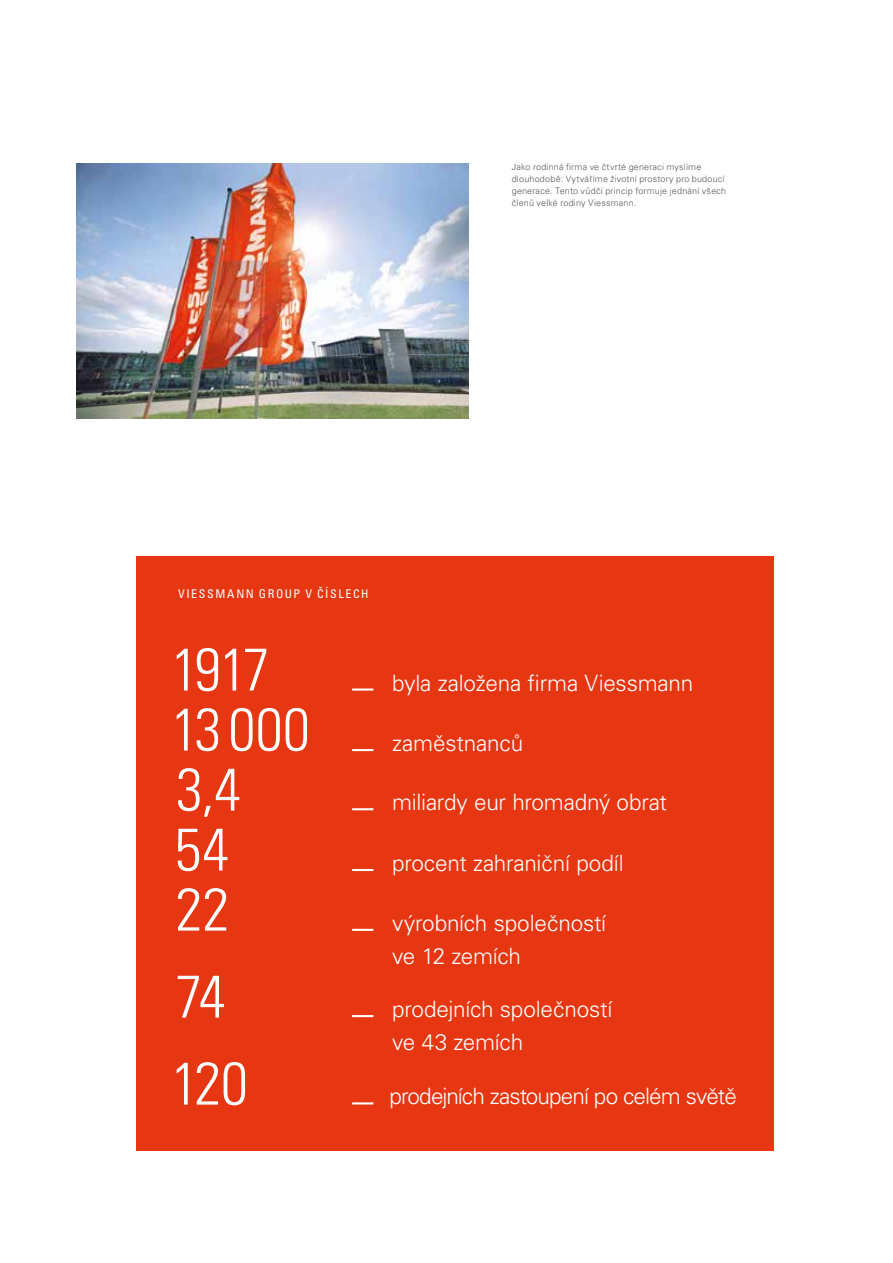
<style>
.page{position:relative;width:893px;height:1263px;background:#fff}
.page>*{position:absolute;margin:0;border:0;box-sizing:border-box;transform-origin:0 0}
.t1{font:60px/60px "Univers LTCYR 47 Light Cond";letter-spacing:-.02em;color:#fff}
.t2{font:300 22.5px/33px "Univers LTCYR 45";letter-spacing:-.01em;color:#fff}
.t3{font:300 22.5px "Univers LTCYR 45";letter-spacing:-.04em;color:#fff}
.t4{font:condensed 12px "Univers LTCYR 57";letter-spacing:.13em;color:#fff}
.t5{font:300 9px/12px "Univers LTCYR 45";letter-spacing:.02em;color:#575756}
</style>
<div class="page">
<img style="left:77px;top:164px;width:391px;height:254px">
<div style="left:136px;top:557px;width:638px;height:594px;background:#e63612"></div>
<hr style="left:352px;top:688px;width:21px;height:3px;background:#fff">
<hr style="left:352px;top:749px;width:21px;height:2px;background:#fff">
<hr style="left:352px;top:869px;width:21px;height:2px;background:#fff">
<hr style="left:352px;top:1015px;width:21px;height:2px;background:#fff">
<hr style="left:352px;top:1102px;width:21px;height:2px;background:#fff">
<hr style="left:352px;top:929px;width:21px;height:2px;background:#fff">
<hr style="left:352px;top:808px;width:21px;height:2px;background:#fff">
<p class="t5" style="left:512px;top:161px;width:216px">Jako rodinná fi rma ve čtvrté generaci myslíme dlouhodobě: Vytváříme životní prostory pro budoucí generace. Tento vůdčí princip formuje jednání všech členů velké rodiny Viessmann.</p>
<h3 class="t4" style="left:178px;top:586px;width:192px">VIESSMANN GROUP V ČÍSLECH</h3>
<h1 class="t1" style="left:171px;top:636px;width:140px">1917<br>13 000<br>3,4<br>54<br>22</h1>
<h1 class="t1" style="left:171px;top:950px;width:78px;line-height:87px">74<br>120</h1>
<h2 class="t2" style="left:392px;top:665px;width:303px">byla založena fi rma Viessmann</h2>
<h2 class="t2" style="left:392px;top:726px;width:133px">zaměstnanců</h2>
<h2 class="t2" style="left:392px;top:785px;width:276px">miliardy eur hromadný obrat</h2>
<h2 class="t2" style="left:392px;top:846px;width:233px">procent zahraniční podíl</h2>
<h2 class="t2" style="left:392px;top:906px;width:216px">výrobních společností ve 12 zemích</h2>
<h2 class="t2" style="left:392px;top:992px;width:222px">prodejních společností ve 43 zemích</h2>
<h2 class="t3" style="left:389px;top:1082px;width:349px">prodejních zastoupení po celém světě</h2>
</div>
